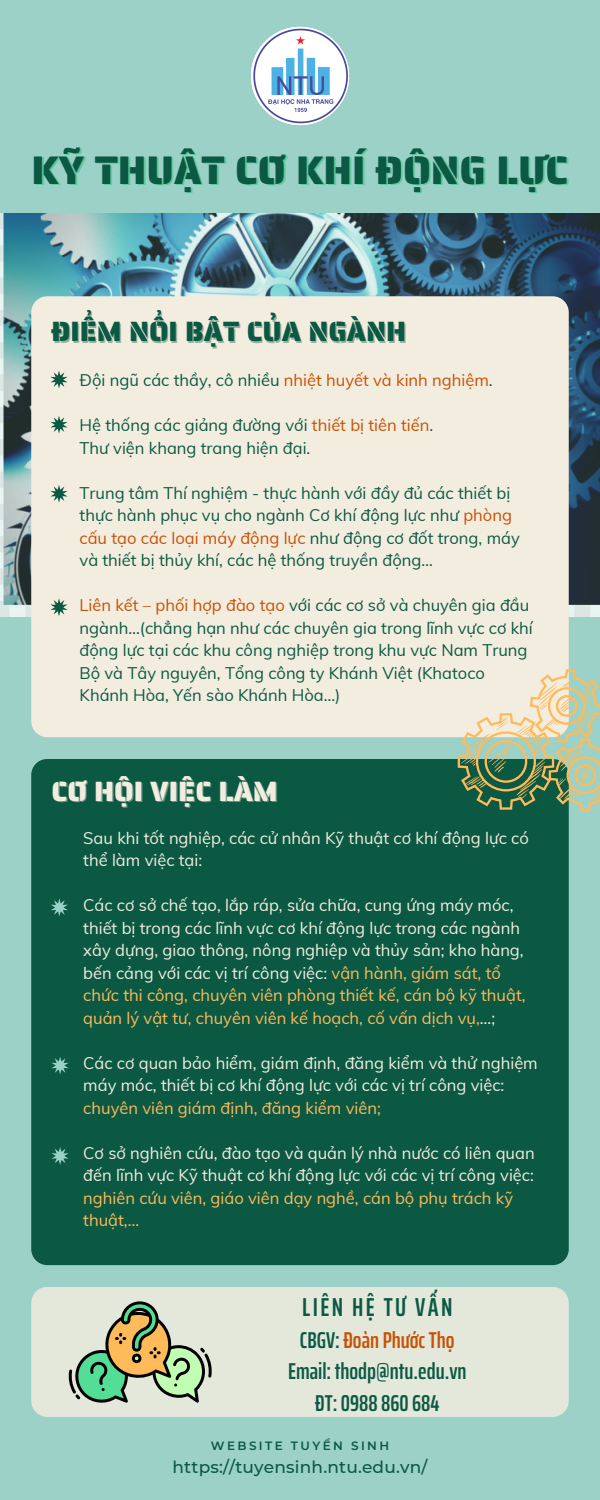
<style>
.page{position:relative;width:600px;height:1500px;background:#9cd1c7}
.page>*{position:absolute;margin:0;border:0;box-sizing:border-box;transform-origin:0 0}
.t1{font:40px "Saira Stencil One";color:#0b5943}
.t2{font:28px "Saira Stencil One";color:#0b5943}
.t3{font:28px "Saira Stencil One";color:#f3ede0}
.t4{font:600 extra-condensed 26px "Saira";letter-spacing:.095em;color:#0b5943}
.t5{font:600 extra-condensed 23px/31.5px "Saira";color:#0b5943;text-align:center}
.t6{font:500 17px "Montserrat";letter-spacing:.01em;color:#0b5943}
.t7{font:16.5px/22.5px "Muli";color:#f3ede0}
.t8{font:16.5px/22.5px "Muli";color:#0b5943}
.t9{font:16.5px/22.5px "Muli";color:#ffba5a}
.t10{font:600 12px "Montserrat";letter-spacing:.2em;color:#0b5943}
.s1{color:#c85103}
.s2{color:#ffba5a}
</style>
<div class="page">
<img style="left:0;top:214px;width:600px;height:402px">
<div style="left:31px;top:296px;width:538px;height:441px;background:#f3ede0;border-radius:16px"></div>
<div style="left:31px;top:759px;width:538px;height:506px;background:#0b5943;border-radius:16px"></div>
<svg style="left:51px;top:899px;width:17px;height:17px"></svg>
<svg style="left:51px;top:1057px;width:18px;height:17px"></svg>
<img style="left:250px;top:26px;width:100px;height:100px">
<svg style="left:51px;top:1147px;width:18px;height:18px"></svg>
<svg style="left:50px;top:416px;width:18px;height:18px"></svg>
<svg style="left:50px;top:485px;width:18px;height:18px"></svg>
<svg style="left:50px;top:598px;width:18px;height:18px"></svg>
<svg style="left:50px;top:371px;width:18px;height:18px"></svg>
<div style="left:31px;top:1287px;width:538px;height:130px;background:#e3e8db;border-radius:16px"></div>
<svg style="left:68px;top:1301px;width:144px;height:102px"></svg>
<svg style="left:458px;top:669px;width:142px;height:143px"></svg>
<h1 class="t1" style="left:32px;top:138px;width:538px">KỸ THUẬT CƠ KHÍ ĐỘNG LỰC</h1>
<h2 class="t2" style="left:51px;top:310px;width:356px">ĐIỂM NỔI BẬT CỦA NGÀNH</h2>
<p class="t8" style="left:80px;top:369px;width:415px">Đội ngũ các thầy, cô nhiều <span class="s1">nhiệt huyết và kinh nghiệm</span>.</p>
<p class="t8" style="left:80px;top:414px;width:355px">Hệ thống các giảng đường với <span class="s1">thiết bị tiên tiến</span>.<br>Thư viện khang trang hiện đại.</p>
<p class="t8" style="left:80px;top:481px;width:442px">Trung tâm Thí nghiệm - thực hành với đầy đủ các thiết bị thực hành phục vụ cho ngành Cơ khí động lực như <span class="s1">phòng cấu tạo các loại máy động lực</span> như động cơ đốt trong, máy và thiết bị thủy khí, các hệ thống truyền động…</p>
<p class="t8" style="left:80px;top:594px;width:455px"><span class="s1">Liên kết – phối hợp đào tạo</span> với các cơ sở và chuyên gia đầu ngành…(chẳng hạn như các chuyên gia trong lĩnh vực cơ khí động lực tại các khu công nghiệp trong khu vực Nam Trung Bộ và Tây nguyên, Tổng công ty Khánh Việt (Khatoco Khánh Hòa, Yến sào Khánh Hòa…)</p>
<h2 class="t3" style="left:51px;top:769px;width:228px">CƠ HỘI VIỆC LÀM</h2>
<p class="t7" style="left:83px;top:826px;width:447px">Sau khi tốt nghiệp, các cử nhân Kỹ thuật cơ khí động lực có thể làm việc tại:</p>
<p class="t7" style="left:83px;top:894px;width:444px">Các cơ sở chế tạo, lắp ráp, sửa chữa, cung ứng máy móc, thiết bị trong các lĩnh vực cơ khí động lực trong các ngành xây dựng, giao thông, nông nghiệp và thủy sản; kho hàng, bến cảng với các vị trí công việc: <span class="s2">vận hành, giám sát, tổ chức thi công, chuyên viên phòng thiết kế, cán bộ kỹ thuật, quản lý vật tư, chuyên viên kế hoạch, cố vấn dịch vụ,</span>…;</p>
<p class="t7" style="left:83px;top:1051px;width:456px">Các cơ quan bảo hiểm, giám định, đăng kiểm và thử nghiệm máy móc, thiết bị cơ khí động lực với các vị trí công việc:</p>
<p class="t9" style="left:83px;top:1096px;width:299px">chuyên viên giám định, đăng kiểm viên;</p>
<p class="t7" style="left:83px;top:1141px;width:453px">Cơ sở nghiên cứu, đào tạo và quản lý nhà nước có liên quan đến lĩnh vực Kỹ thuật cơ khí động lực với các vị trí công việc:</p>
<p class="t9" style="left:83px;top:1186px;width:431px">nghiên cứu viên, giáo viên dạy nghề, cán bộ phụ trách kỹ thuật,…</p>
<h3 class="t4" style="left:302px;top:1286px;width:152px">LIÊN HỆ TƯ VẤN</h3>
<h3 class="t5" style="left:288px;top:1324px;width:180px">CBGV: <span class="s1">ĐoànPhướcThọ<br></span>Email: thodp@ntu.edu.vn<br>ĐT: 0988 860 684</h3>
<p class="t10" style="left:211px;top:1438px;width:180px">WEBSITE TUYỂN SINH</p>
<p class="t6" style="left:173px;top:1457px;width:256px">https://tuyensinh.ntu.edu.vn/</p>
</div>
